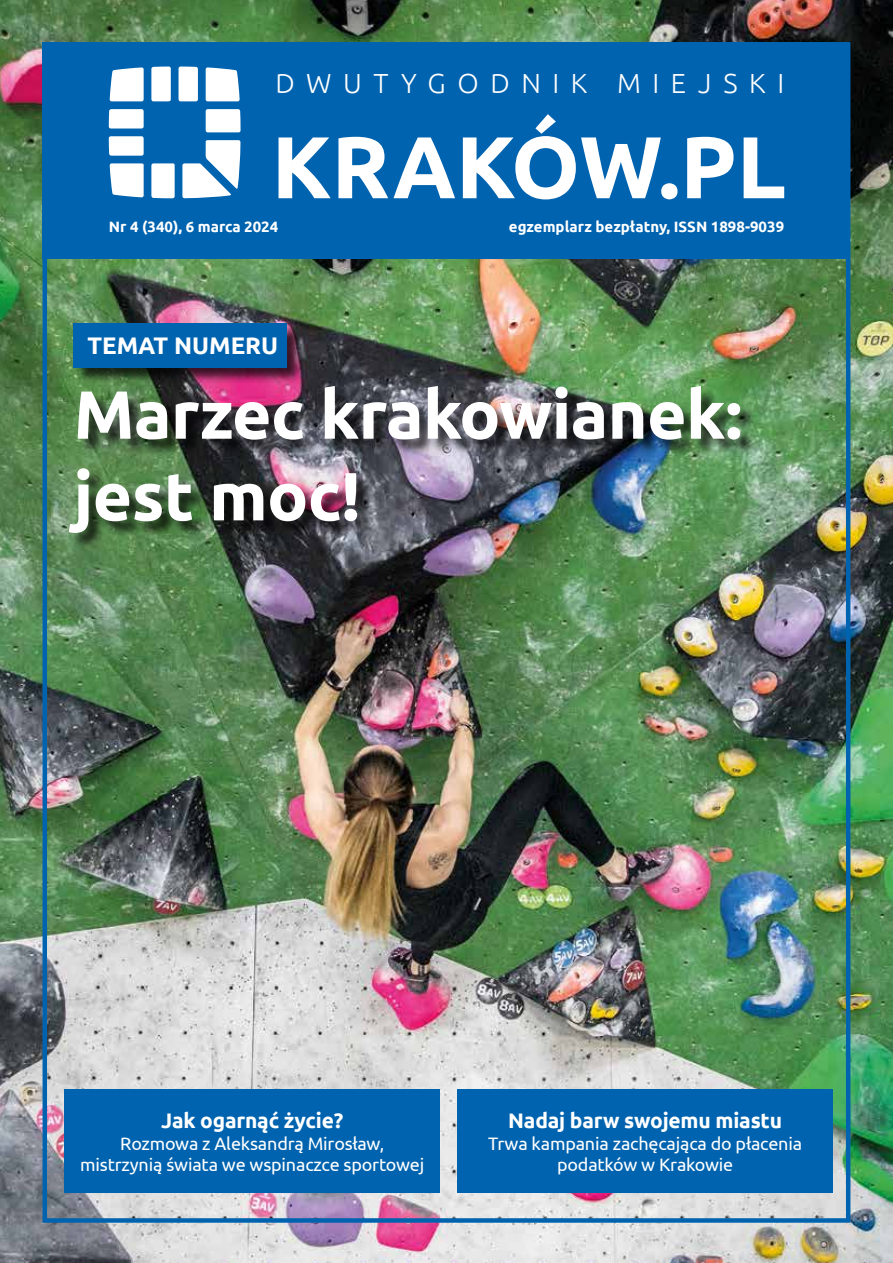
<style>
.page{position:relative;width:893px;height:1263px;background:#fff}
.page>*{position:absolute;margin:0;border:0;box-sizing:border-box;transform-origin:0 0}
.t1{font:700 68.1px/81.6px "Ubuntu";letter-spacing:-.01em;color:#fff}
.t2{font:300 27.6px "Ubuntu";letter-spacing:.42em;color:#fff}
.t3{font:700 24px "Ubuntu";color:#fff}
.t4{font:700 21px "Ubuntu";letter-spacing:-.01em;color:#fff}
.t5{font:18px/21.6px "Ubuntu";letter-spacing:-.01em;color:#fff;text-align:center}
.t6{font:700 15px "Ubuntu";color:#fff}
</style>
<div class="page">
<img style="left:0;top:0;width:893px;height:1263px">
<div style="left:43px;top:43px;width:807px;height:216px;background:#0063af"></div>
<svg style="left:206px;top:67px;width:34px;height:34px"></svg>
<svg style="left:110px;top:163px;width:34px;height:34px"></svg>
<svg style="left:179px;top:66px;width:19px;height:35px"></svg>
<svg style="left:151px;top:163px;width:24px;height:35px"></svg>
<svg style="left:151px;top:66px;width:20px;height:35px"></svg>
<svg style="left:109px;top:136px;width:35px;height:20px"></svg>
<svg style="left:109px;top:109px;width:35px;height:20px"></svg>
<svg style="left:110px;top:67px;width:34px;height:34px"></svg>
<svg style="left:206px;top:109px;width:35px;height:23px"></svg>
<svg style="left:182px;top:140px;width:59px;height:58px"></svg>
<svg style="left:279px;top:114px;width:505px;height:85px"></svg>
<div style="left:70px;top:324px;width:687px;height:226px;background:#000;opacity:.75"></div>
<div style="left:74px;top:323px;width:213px;height:45px;background:#0063af"></div>
<div style="left:457px;top:1090px;width:376px;height:103px;background:#0063af"></div>
<div style="left:64px;top:1090px;width:376px;height:103px;background:#0063af"></div>
<h2 class="t2" style="left:275px;top:67px;width:510px">DWUTYGODNIK MIEJSKI</h2>
<p class="t6" style="left:109px;top:217px;width:171px">Nr 4 (340), 6 marca 2024</p>
<p class="t6" style="left:509px;top:217px;width:277px">egzemplarz bezpłatny, ISSN 1898-9039</p>
<h3 class="t3" style="left:87px;top:331px;width:192px">TEMAT NUMERU</h3>
<h1 class="t1" style="left:74px;top:373px;width:670px">Marzec krakowianek: jest moc!</h1>
<p class="t4" style="left:161px;top:1108px;width:184px">Jak ogarnąć życie?</p>
<p class="t5" style="left:80px;top:1132px;width:346px">Rozmowa z Aleksandrą Mirosław, mistrzynią świata we wspinaczce sportowej</p>
<p class="t4" style="left:508px;top:1108px;width:275px">Nadaj barw swojemu miastu</p>
<p class="t5" style="left:488px;top:1132px;width:316px">Trwa kampania zachęcająca do płacenia podatków w Krakowie</p>
</div>
